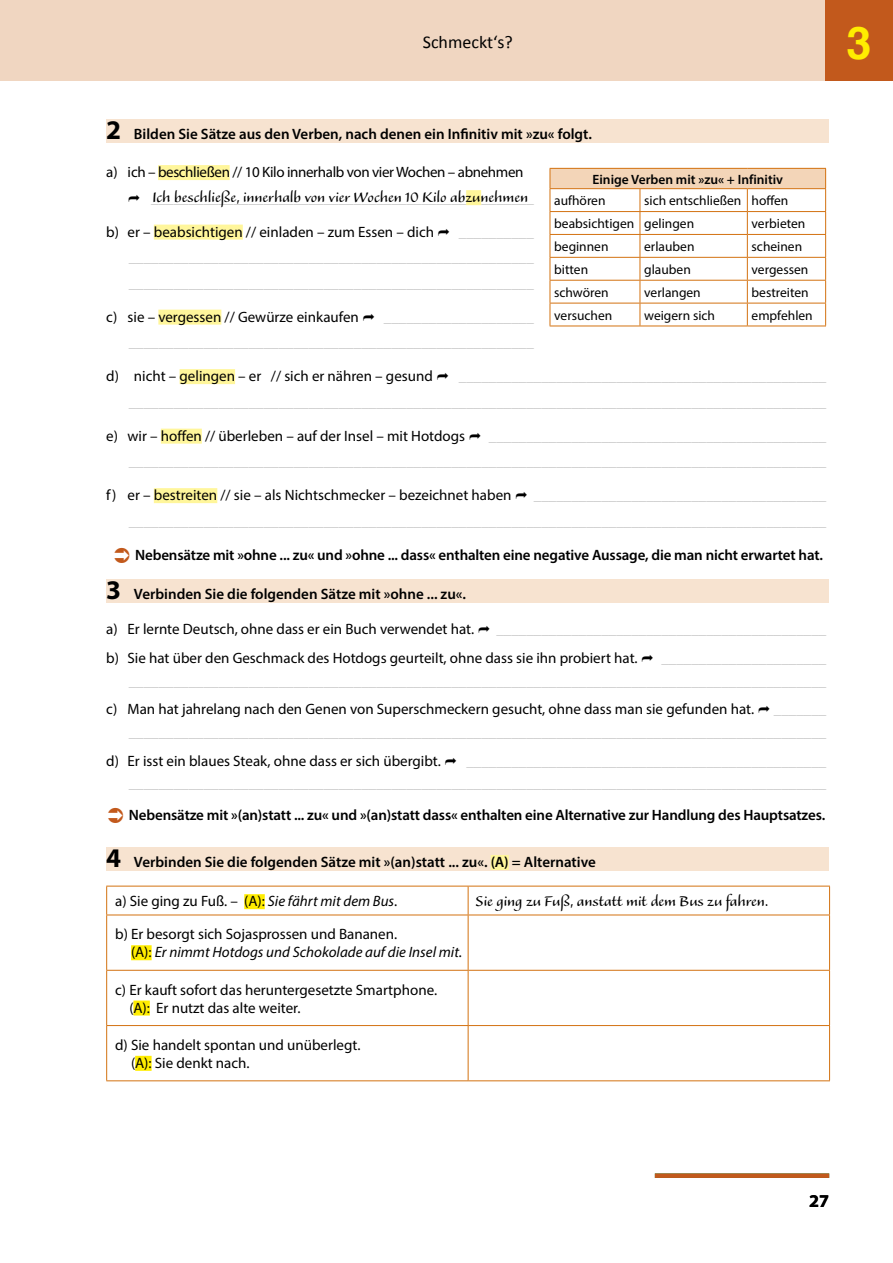
<style>
.page{position:relative;width:893px;height:1263px;background:#fff}
.page>*{position:absolute;margin:0;border:0;box-sizing:border-box;transform-origin:0 0}
.t1{font:700 45px "Helvetica";color:#ffed00}
.t2{font:italic 18px "Alexa Std";color:#000}
.t3{font:18px "Calibri";color:#000}
.t4{font:700 18px "Myriad Pro";color:#000}
.t5{font:15px/25.5px "Myriad Pro";color:#c6c6c6;text-align:right}
.t6{font:15px/18px "Myriad Pro";color:#000}
.t7{font:600 15px "Myriad Pro";letter-spacing:-.01em;color:#000}
.t8{font:15px "Myriad Pro";letter-spacing:-.025em;color:#000}
.t9{font:13.5px/23px "Myriad Pro";color:#000}
.t10{font:600 13.5px "Myriad Pro";color:#000}
.s1{font-weight:700;font-size:27px}
.s2{font-style:italic}
</style>
<div class="page">
<div style="left:0;top:0;width:893px;height:81px;background:#f0d6c1"></div>
<div style="left:825px;top:0;width:68px;height:81px;background:#c2591c"></div>
<div style="left:655px;top:1173px;width:174px;height:5px;background:#c2591c"></div>
<div style="left:106px;top:119px;width:723px;height:24px;background:#f7e3d0"></div>
<div style="left:158px;top:165px;width:72px;height:15px;background:#fff69b"></div>
<div style="left:154px;top:225px;width:89px;height:15px;background:#fff69b"></div>
<div style="left:158px;top:310px;width:63px;height:15px;background:#fff69b"></div>
<div style="left:180px;top:369px;width:55px;height:15px;background:#fff69b"></div>
<div style="left:161px;top:429px;width:41px;height:15px;background:#fff69b"></div>
<div style="left:154px;top:488px;width:63px;height:15px;background:#fff69b"></div>
<div style="left:106px;top:579px;width:723px;height:24px;background:#f7e3d0"></div>
<div style="left:106px;top:847px;width:723px;height:24px;background:#f7e3d0"></div>
<div style="left:491px;top:855px;width:18px;height:15px;background:#fff69b"></div>
<svg style="left:107px;top:887px;width:722px;height:193px"></svg>
<hr style="left:106px;top:886px;width:362px;height:1px;background:#d37211">
<svg style="left:106px;top:886px;width:1px;height:29px"></svg>
<hr style="left:468px;top:886px;width:362px;height:1px;background:#d37211">
<svg style="left:468px;top:886px;width:1px;height:29px"></svg>
<svg style="left:829px;top:886px;width:1px;height:29px"></svg>
<hr style="left:106px;top:915px;width:362px;height:1px;background:#d37211">
<hr style="left:106px;top:915px;width:1px;height:55px;background:#d37211">
<hr style="left:468px;top:915px;width:362px;height:1px;background:#d37211">
<hr style="left:468px;top:915px;width:1px;height:55px;background:#d37211">
<hr style="left:829px;top:915px;width:1px;height:55px;background:#d37211">
<hr style="left:106px;top:970px;width:362px;height:1px;background:#d37211">
<hr style="left:106px;top:971px;width:1px;height:54px;background:#d37211">
<hr style="left:468px;top:970px;width:362px;height:1px;background:#d37211">
<hr style="left:468px;top:971px;width:1px;height:54px;background:#d37211">
<hr style="left:829px;top:971px;width:1px;height:54px;background:#d37211">
<hr style="left:106px;top:1025px;width:362px;height:1px;background:#d37211">
<hr style="left:106px;top:1026px;width:1px;height:54px;background:#d37211">
<hr style="left:468px;top:1025px;width:362px;height:1px;background:#d37211">
<hr style="left:468px;top:1026px;width:1px;height:54px;background:#d37211">
<hr style="left:829px;top:1026px;width:1px;height:54px;background:#d37211">
<hr style="left:106px;top:1080px;width:362px;height:1px;background:#d37211">
<hr style="left:468px;top:1080px;width:362px;height:1px;background:#d37211">
<div style="left:244px;top:894px;width:21px;height:15px;background:#ffed00"></div>
<div style="left:131px;top:945px;width:21px;height:15px;background:#ffed00"></div>
<div style="left:133px;top:1000px;width:17px;height:15px;background:#ffed00"></div>
<div style="left:135px;top:1056px;width:17px;height:15px;background:#ffed00"></div>
<div style="left:466px;top:190px;width:15px;height:15px;background:#fff69b"></div>
<hr style="left:550px;top:168px;width:90px;height:1px;background:#d37211">
<hr style="left:640px;top:168px;width:107px;height:1px;background:#d37211">
<hr style="left:747px;top:168px;width:79px;height:1px;background:#d37211">
<svg style="left:550px;top:169px;width:276px;height:157px"></svg>
<hr style="left:550px;top:326px;width:90px;height:1px;background:#d37211">
<hr style="left:640px;top:326px;width:107px;height:1px;background:#d37211">
<hr style="left:747px;top:326px;width:79px;height:1px;background:#d37211">
<p class="t3" style="left:423px;top:31px;width:91px">Schmeckt's?</p>
<h1 class="t1" style="left:846px;top:7px;width:27px">3</h1>
<p class="t3" style="left:493px;top:31px;width:6px">‘</p>
<p class="t7" style="left:106px;top:124px;width:487px"><span class="s1">2</span> Bilden Sie Sätze aus den Verben, nach denen ein Infinitiv mit »zu« folgt.</p>
<p class="t8" style="left:106px;top:163px;width:419px">a) ich – beschließen // 10 Kilo innerhalb von vier Wochen – abnehmen</p>
<p class="t5" style="left:151px;top:185px;width:384px">___________________________________________________</p>
<p class="t6" style="left:106px;top:222px;width:329px">b) er – beabsichtigen // einladen – zum Essen – dich</p>
<p class="t5" style="left:129px;top:219px;width:406px;text-align:justify;text-indent:330px">__________ ______________________________________________________ ______________________________________________________</p>
<p class="t6" style="left:106px;top:307px;width:254px">c) sie – vergessen // Gewürze einkaufen</p>
<p class="t5" style="left:129px;top:304px;width:406px">____________________ ______________________________________________________</p>
<p class="t6" style="left:106px;top:367px;width:328px">d) nicht – gelingen – er // sich er nähren – gesund</p>
<p class="t5" style="left:129px;top:363px;width:699px">_________________________________________________ _____________________________________________________________________________________________</p>
<p class="t6" style="left:106px;top:426px;width:360px">e) wir – hoffen // überleben – auf der Insel – mit Hotdogs</p>
<p class="t5" style="left:129px;top:423px;width:699px">_____________________________________________ _____________________________________________________________________________________________</p>
<p class="t6" style="left:106px;top:486px;width:407px">f) er – bestreiten // sie – als Nichtschmecker – bezeichnet haben</p>
<p class="t5" style="left:129px;top:482px;width:699px">_______________________________________ _____________________________________________________________________________________________</p>
<p class="t7" style="left:135px;top:545px;width:689px">Nebensätze mit »ohne ... zu« und »ohne ... dass« enthalten eine negative Aussage, die man nicht erwartet hat.</p>
<p class="t7" style="left:106px;top:584px;width:361px"><span class="s1">3</span> Verbinden Sie die folgenden Sätze mit »ohne ... zu«.</p>
<p class="t6" style="left:106px;top:620px;width:369px">a) Er lernte Deutsch, ohne dass er ein Buch verwendet hat.</p>
<p class="t5" style="left:496px;top:616px;width:331px">____________________________________________</p>
<p class="t6" style="left:106px;top:649px;width:533px">b) Sie hat über den Geschmack des Hotdogs geurteilt, ohne dass sie ihn probiert hat.</p>
<p class="t5" style="left:129px;top:646px;width:699px;line-height:22.5px">______________________ _____________________________________________________________________________________________</p>
<p class="t6" style="left:106px;top:700px;width:649px">c) Man hat jahrelang nach den Genen von Superschmeckern gesucht, ohne dass man sie gefunden hat.</p>
<p class="t5" style="left:129px;top:698px;width:699px;line-height:22.5px">_______ _____________________________________________________________________________________________</p>
<p class="t6" style="left:106px;top:751px;width:336px">d) Er isst ein blaues Steak, ohne dass er sich übergibt.</p>
<p class="t5" style="left:129px;top:749px;width:699px;line-height:22.5px">________________________________________________ _____________________________________________________________________________________________</p>
<p class="t7" style="left:129px;top:806px;width:698px">Nebensätze mit »(an)statt ... zu« und »(an)statt dass« enthalten eine Alternative zur Handlung des Hauptsatzes.</p>
<p class="t7" style="left:106px;top:852px;width:491px"><span class="s1">4</span> Verbinden Sie die folgenden Sätze mit »(an)statt ... zu«. (A) = Alternative</p>
<p class="t6" style="left:115px;top:892px;width:284px">a) Sie ging zu Fuß. – (A): <span class="s2">Sie fährt mit dem Bus</span>.</p>
<p class="t2" style="left:477px;top:893px;width:300px">Sieging zuFuß,anstattmitdem Buszufahren.</p>
<p class="t6" style="left:131px;top:925px;width:333px;text-indent:-16px">b) Er besorgt sich Sojasprossen und Bananen.<br>(A): <span class="s2">Er nimmt Hotdogs und Schokolade auf die Insel mit.</span></p>
<p class="t6" style="left:129px;top:980px;width:309px;text-indent:-14px">c) Er kauft sofort das heruntergesetzte Smartphone. (A): Er nutzt das alte weiter.</p>
<p class="t6" style="left:131px;top:1035px;width:231px;text-indent:-16px">d) Sie handelt spontan und unüberlegt. (A): Sie denkt nach.</p>
<p class="t10" style="left:592px;top:170px;width:192px">Einige Verben mit »zu« + Infinitiv</p>
<p class="t9" style="left:554px;top:189px;width:53px">aufhören</p>
<p class="t2" style="left:153px;top:189px;width:383px">Ichbeschließe,innerhalbvonvierWochen10Kiloabzunehmen</p>
<p class="t9" style="left:554px;top:189px;width:236px;text-indent:90px">sich entschließen hoffen beabsichtigen gelingen</p>
<p class="t9" style="left:752px;top:212px;width:55px">verbieten</p>
<p class="t9" style="left:554px;top:235px;width:56px">beginnen</p>
<p class="t9" style="left:644px;top:235px;width:52px">erlauben</p>
<p class="t9" style="left:752px;top:235px;width:52px">scheinen</p>
<p class="t9" style="left:554px;top:258px;width:35px">bitten</p>
<p class="t9" style="left:644px;top:258px;width:48px">glauben</p>
<p class="t9" style="left:752px;top:258px;width:58px">vergessen</p>
<p class="t9" style="left:554px;top:280px;width:56px">schwören</p>
<p class="t9" style="left:644px;top:280px;width:58px">verlangen</p>
<p class="t9" style="left:752px;top:280px;width:59px">bestreiten</p>
<p class="t9" style="left:554px;top:303px;width:60px">versuchen</p>
<p class="t9" style="left:644px;top:303px;width:72px">weigern sich</p>
<p class="t9" style="left:752px;top:303px;width:63px">empfehlen</p>
<p class="t4" style="left:809px;top:1189px;width:21px">27</p>
</div>
